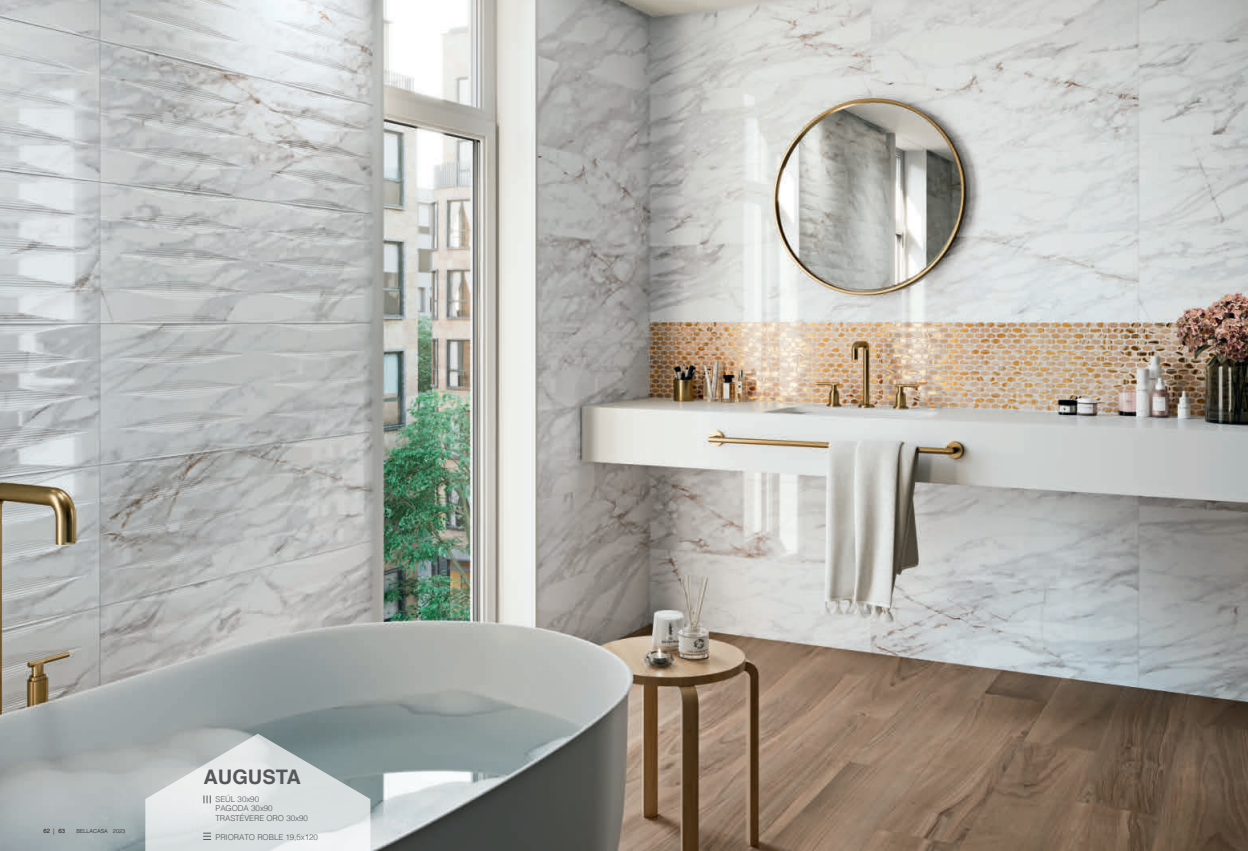
<style>
.page{position:relative;width:1248px;height:851px;background:#fff}
.page>*{position:absolute;margin:0;border:0;box-sizing:border-box;transform-origin:0 0}
.t1{font:700 20px "Helvetica";color:#57585a}
.t2{font:300 8px/9.6px "Helvetica";letter-spacing:-.01em;color:#57585a}
.t3{font:6px "Helvetica";color:#231f20}
.t4{font:300 5.5px "Helvetica";color:#231f20}
.s1{font-weight:300}
</style>
<div class="page">
<img style="left:0;top:0;width:1247px;height:850px">
<svg style="left:145px;top:733px;width:225px;height:117px;background:#cad0d1"></svg>
<p class="t3" style="left:44px;top:826px;width:23px">62 <span class="s1">|</span> 63</p>
<p class="t4" style="left:76px;top:826px;width:50px">BELLACASA 2023</p>
<h1 class="t1" style="left:203px;top:760px;width:99px">AUGUSTA</h1>
<p class="t2" style="left:215px;top:793px;width:94px">SEÚL 30x90<br>PAGODA 30x90<br>TRASTÉVERE ORO 30x90</p>
<p class="t2" style="left:215px;top:831px;width:104px">PRIORATO ROBLE 19,5x120</p>
</div>
